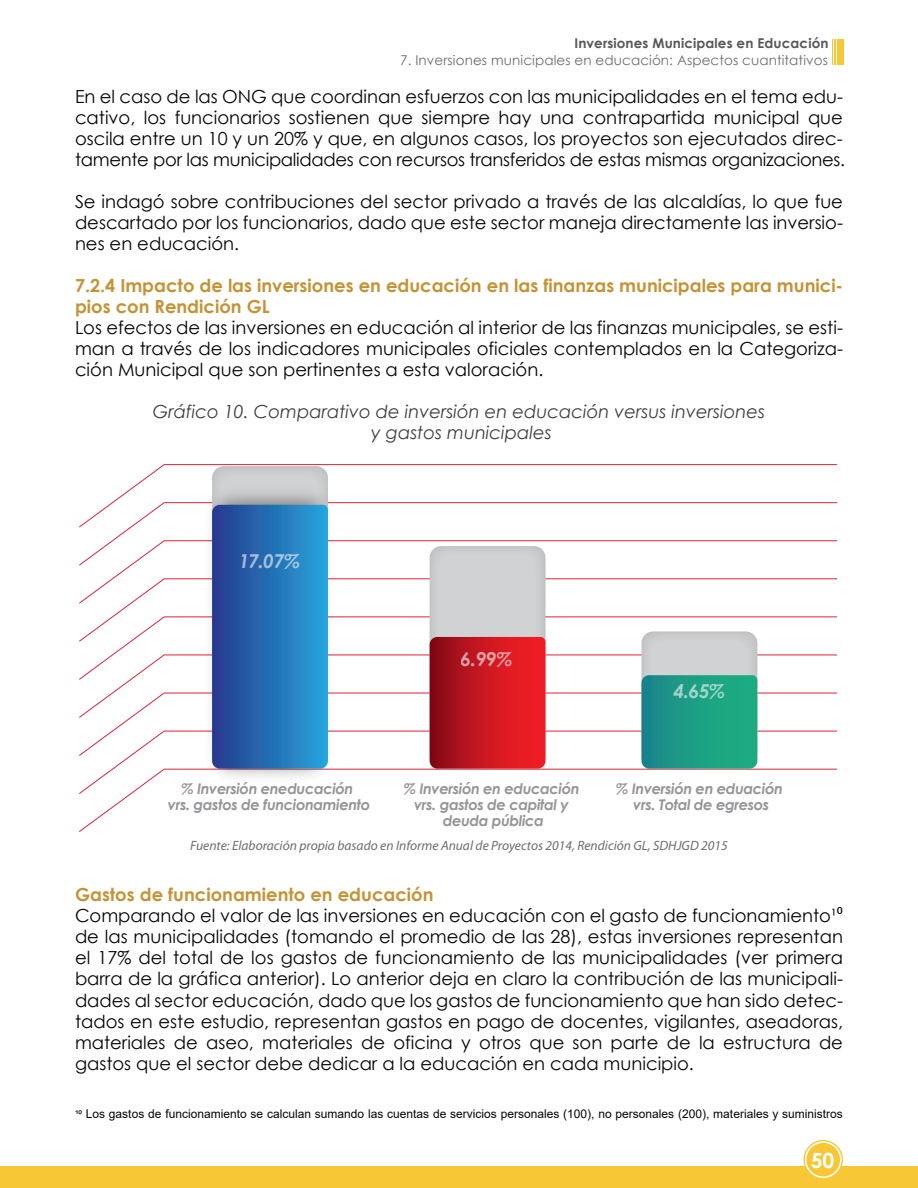
<style>
.page{position:relative;width:918px;height:1188px;background:#fff}
.page>*{position:absolute;margin:0;border:0;box-sizing:border-box;transform-origin:0 0}
.t1{font:700 21px "Century Gothic";color:#fff}
.t2{font:italic 700 19.2px "Century Gothic";letter-spacing:-.025em;color:#f2f3f4}
.t3{font:18px/21px "Century Gothic";color:#050504}
.t4{font:700 18px/21px "Century Gothic";color:#c59336}
.t5{font:italic 18px/21px "Century Gothic";color:#3e3e3f;text-align:center}
.t6{font:italic 700 14.7px/16px "Century Gothic";letter-spacing:-.025em;color:#939598;text-align:center}
.t7{font:italic 13.5px "Myriad Pro";color:#6c6d70}
.t8{font:13.5px "Century Gothic";letter-spacing:.01em;color:#6c6d70}
.t9{font:700 13.5px "Century Gothic";letter-spacing:.01em;color:#57585a}
.t10{font:12px "Arial";color:#050504}
.s1{font-weight:700;color:#c59336}
.s2{font-family:"Myriad Pro"}
.s3{font-size:10.5px}
</style>
<div class="page">
<div style="left:837px;top:39px;width:6px;height:26px;background:#f8c735"></div>
<hr style="left:834px;top:39px;width:2px;height:26px;background:#f8c735">
<svg style="left:832px;top:39px;width:1px;height:26px"></svg>
<div style="left:0;top:1167px;width:918px;height:21px;background:#f8c735"></div>
<svg style="left:804px;top:1140px;width:39px;height:39px"></svg>
<svg style="left:805px;top:1141px;width:37px;height:37px"></svg>
<div style="left:807px;top:1143px;width:33px;height:33px;background:#f8c735;border-radius:50%"></div>
<svg style="left:112px;top:464px;width:725px;height:38px"></svg>
<svg style="left:79px;top:502px;width:758px;height:38px"></svg>
<svg style="left:79px;top:540px;width:758px;height:39px"></svg>
<svg style="left:79px;top:579px;width:758px;height:38px"></svg>
<svg style="left:79px;top:617px;width:758px;height:38px"></svg>
<svg style="left:79px;top:655px;width:758px;height:38px"></svg>
<svg style="left:79px;top:693px;width:758px;height:38px"></svg>
<svg style="left:79px;top:731px;width:758px;height:38px"></svg>
<svg style="left:79px;top:769px;width:758px;height:63px"></svg>
<div style="left:642px;top:631px;width:115px;height:138px;background:#d1d2d4;border-radius:12px"></div>
<svg style="left:642px;top:675px;width:115px;height:94px;background:#1d9d85"></svg>
<div style="left:430px;top:546px;width:115px;height:223px;background:#d1d2d4;border-radius:12px"></div>
<svg style="left:430px;top:637px;width:115px;height:132px;background:#c51620"></svg>
<div style="left:212px;top:466px;width:116px;height:303px;background:#cccdcf;border-radius:12px"></div>
<img style="left:198px;top:480px;width:142px;height:309px">
<svg style="left:212px;top:505px;width:116px;height:264px;background:#266fb4"></svg>
<p class="t9" style="left:575px;top:33px;width:256px">Inversiones Municipales en Educación</p>
<p class="t8" style="left:400px;top:50px;width:429px">7. Inversiones municipales en educación: Aspectos cuantitativos</p>
<p class="t3" style="left:75px;top:86px;width:772px">En el caso de las ONG que coordinan esfuerzos con las municipalidades en el tema edu&shy;cativo, los funcionarios sostienen que siempre hay una contrapartida municipal que oscila entre un 10 y un 20% y que, en algunos casos, los proyectos son ejecutados direc&shy;tamente por las municipalidades con recursos transferidos de estas mismas organizaciones.</p>
<p class="t3" style="left:75px;top:191px;width:770px;text-align:justify">Se indagó sobre contribuciones del sector privado a través de las alcaldías, lo que fue descartado por los funcionarios, dado que este sector maneja directamente las inversio&shy;nes en educación.</p>
<p class="t4" style="left:75px;top:275px;width:770px">7.2.4 Impacto de las inversiones en educación en las finanzas municipales para munici&shy;pios con Rendición GL</p>
<p class="t3" style="left:75px;top:317px;width:770px;text-align:justify">Los efectos de las inversiones en educación al interior de las finanzas municipales, se esti&shy;man a través de los indicadores municipales oficiales contemplados en la Categoriza&shy;ción Municipal que son pertinentes a esta valoración.</p>
<p class="t5" style="left:153px;top:401px;width:614px">Gráfico 10. Comparativo de inversión en educación versus inversiones y gastos municipales</p>
<p class="t2" style="left:238px;top:546px;width:64px">17.07%</p>
<p class="t2" style="left:461px;top:644px;width:53px">6.99%</p>
<p class="t2" style="left:673px;top:677px;width:53px">4.65%</p>
<p class="t6" style="left:168px;top:780px;width:204px">% Inversión eneducación<br>vrs. gastos de funcionamiento</p>
<p class="t6" style="left:403px;top:780px;width:178px">% Inversión en educación vrs. gastos de capital y deuda pública</p>
<p class="t6" style="left:616px;top:780px;width:169px">% Inversión en eduación vrs. Total de egresos</p>
<p class="t7" style="left:190px;top:838px;width:539px">Fuente: Elaboración propia basado en Informe Anual de Proyectos 2014, Rendición GL, SDHJGD 2015</p>
<p class="t3" style="left:75px;top:884px;width:770px"><span class="s1">Gastos de funcionamiento en educación<br></span>Comparando el valor de las inversiones en educación con el gasto de funcionamiento¹<span class="s2">0 </span>de las municipalidades (tomando el promedio de las 28), estas inversiones representan el 17% del total de los gastos de funcionamiento de las municipalidades (ver primera barra de la gráfica anterior). Lo anterior deja en claro la contribución de las municipali&shy;dades al sector educación, dado que los gastos de funcionamiento que han sido detec&shy;tados en este estudio, representan gastos en pago de docentes, vigilantes, aseadoras, materiales de aseo, materiales de oficina y otros que son parte de la estructura de gastos que el sector debe dedicar a la educación en cada municipio.</p>
<p class="t10" style="left:75px;top:1106px;width:769px"><span class="s3">¹⁰</span> Los gastos de funcionamiento se calculan sumando las cuentas de servicios personales (100), no personales (200), materiales y suministros</p>
<p class="t1" style="left:811px;top:1144px;width:25px">50</p>
</div>
